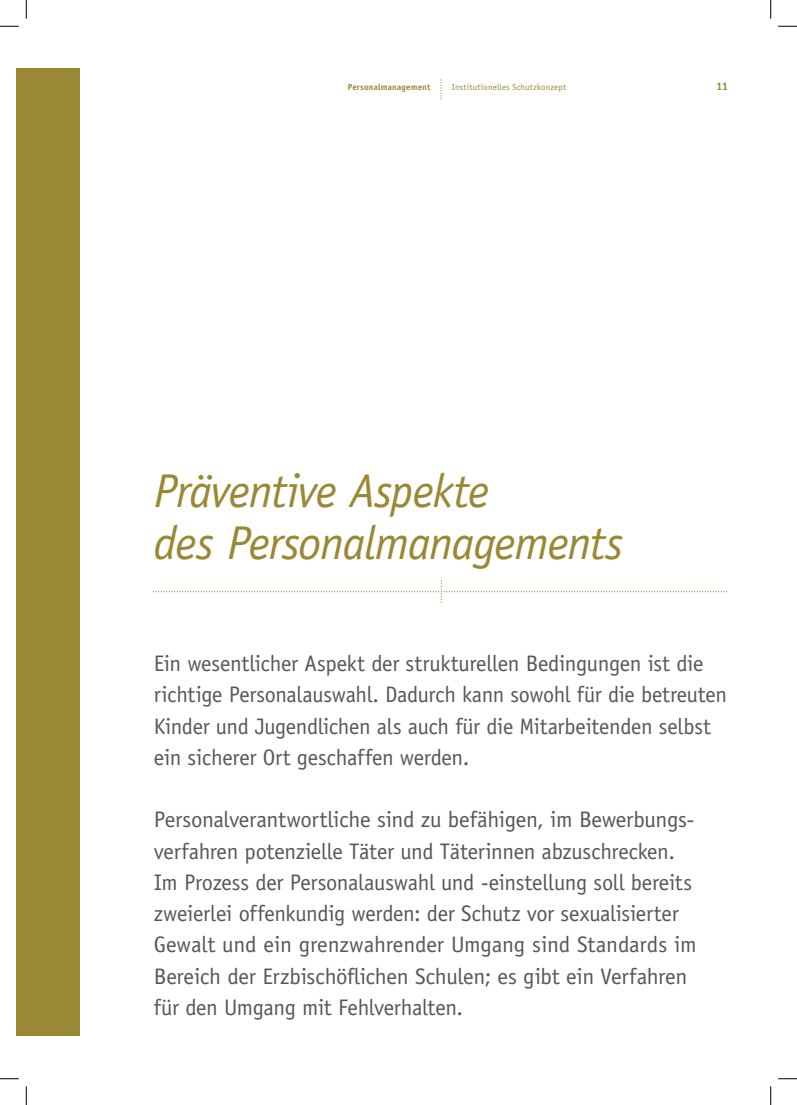
<style>
.page{position:relative;width:797px;height:1105px;background:#fff}
.page>*{position:absolute;margin:0;border:0;box-sizing:border-box;transform-origin:0 0}
.t1{font:italic 47.5px/52.5px "Officina Sans Std";letter-spacing:-.025em;color:#9a8834}
.t2{font:22.5px/31.2px "Officina Sans Std";letter-spacing:-.015em;color:#57585a}
.t3{font:700 11.25px "Officina Sans Std";color:#9a8834}
.t4{font:8.75px "Officina Sans Std";letter-spacing:.025em;color:#9a8834}
.t5{font:700 8.75px "Officina Sans Std";letter-spacing:.02em;color:#9a8834}
</style>
<div class="page">
<svg style="left:440px;top:79px;width:1px;height:20px"></svg>
<svg style="left:153px;top:580px;width:574px;height:23px"></svg>
<div style="left:16px;top:69px;width:63px;height:967px;background:#9a8834"></div>
<svg style="left:0;top:25px;width:19px;height:2px"></svg>
<svg style="left:778px;top:25px;width:19px;height:2px"></svg>
<svg style="left:0;top:1078px;width:19px;height:1px"></svg>
<svg style="left:778px;top:1078px;width:19px;height:1px"></svg>
<svg style="left:25px;top:0;width:2px;height:19px"></svg>
<svg style="left:25px;top:1086px;width:2px;height:19px"></svg>
<svg style="left:770px;top:0;width:1px;height:19px"></svg>
<svg style="left:770px;top:1086px;width:1px;height:19px"></svg>
<p class="t5" style="left:348px;top:82px;width:84px">Personalmanagement</p>
<p class="t4" style="left:451px;top:82px;width:116px">Institutionelles Schutzkonzept</p>
<p class="t3" style="left:716px;top:79px;width:13px">11</p>
<h1 class="t1" style="left:154px;top:464px;width:471px">Präventive Aspekte<br>des Personalmanagements</h1>
<p class="t2" style="left:154px;top:648px;width:574px">Ein wesentlicher Aspekt der strukturellen Bedingungen ist die richtige Personalauswahl. Dadurch kann sowohl für die betreuten Kinder und Jugendlichen als auch für die Mitarbeitenden selbst ein sicherer Ort geschaffen werden.</p>
<p class="t2" style="left:154px;top:804px;width:544px">Personalverantwortliche sind zu befähigen, im Bewerbungs&shy;verfahren potenzielle Täter und Täterinnen abzuschrecken.<br>Im Prozess der Personalauswahl und -einstellung soll bereits zweierlei offenkundig werden: der Schutz vor sexualisierter Gewalt und ein grenzwahrender Umgang sind Standards im Bereich der Erzbischöflichen Schulen; es gibt ein Verfahren für den Umgang mit Fehlverhalten.</p>
</div>
